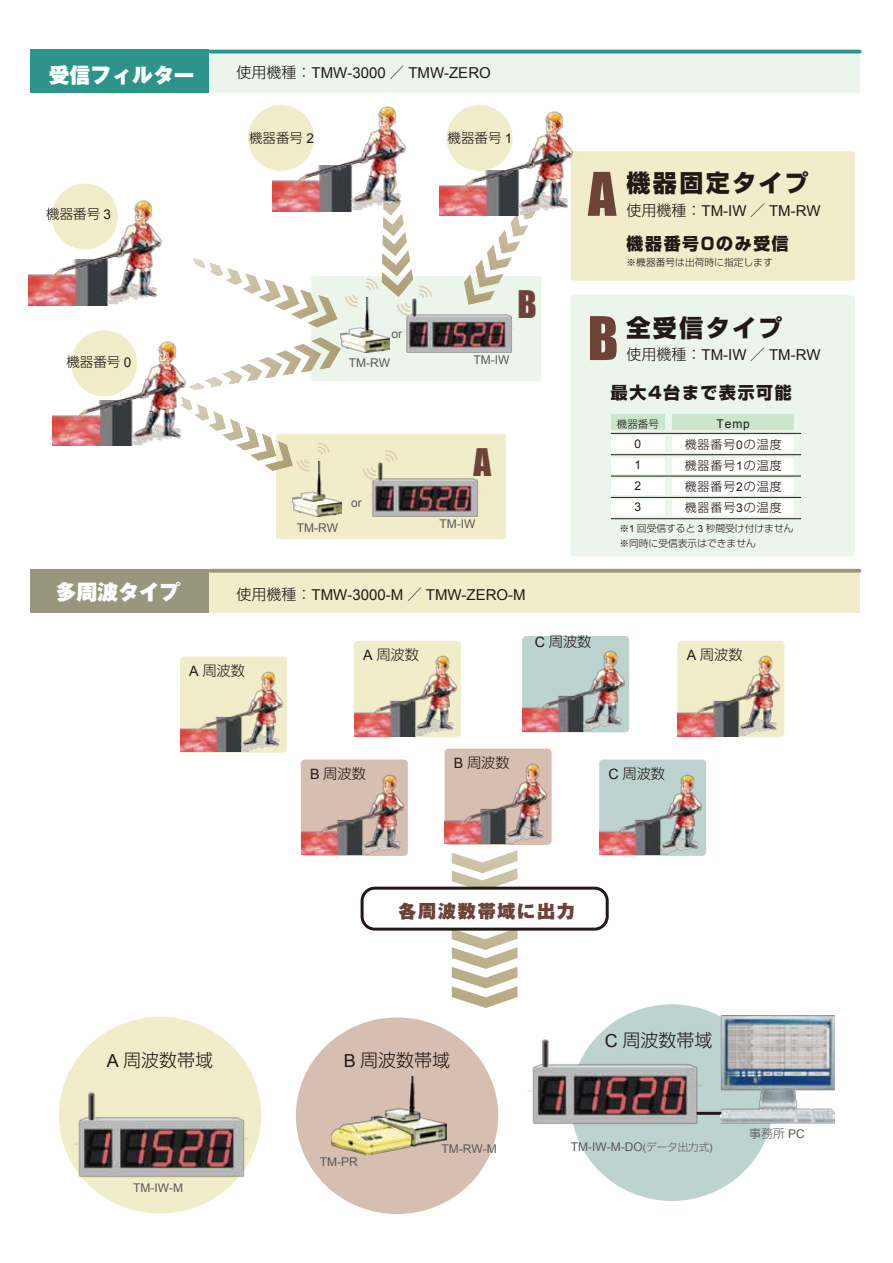
<style>
.page{position:relative;width:893px;height:1263px;background:#fff}
.page>*{position:absolute;margin:0;border:0;box-sizing:border-box;transform-origin:0 0}
.t1{font:55.65px "Impact";color:#6e4337}
.t2{font:34.95px "Impact";color:#6e4337}
.t3{font:800 24px "Shin Go Pro";letter-spacing:.1em;color:#221815}
.t4{font:900 20.85px "Gothic MB101 Pro";color:#fff}
.t5{font:300 18px "Shin Go Pro";color:#221815}
.t6{font:900 18px "Gothic MB101 Pro";letter-spacing:.1em;color:#6e4337}
.t7{font:800 16.95px "Shin Go Pro";letter-spacing:.1em;color:#221815}
.t8{font:15px "Arial";color:#221815}
.t9{font:300 14.25px "Shin Go Pro";color:#221815}
.t10{font:300 13.5px "Shin Go Pro";color:#221815}
.t11{font:12px "Arial";color:#595757}
.t12{font:300 12px/21px "Shin Go Pro";letter-spacing:.075em;color:#221815;text-align:justify}
.t13{font:12px/21px "Arial";color:#221815;text-align:justify}
.t14{font:300 12px "Shin Go Pro";color:#595757}
.t15{font:300 10.5px "Shin Go Pro";color:#221815}
.t16{font:300 9.75px/15px "Shin Go Pro";color:#221815}
.s1{font-family:"Shin Go Pro";font-weight:300}
.s2{font-family:"Koz Go Pro";font-weight:300}
.s3{font-family:"Arial";font-weight:400}
.s4{font-size:10.5px}
.s5{font-family:"Shin Go Pro";font-weight:300;font-size:10.5px}
</style>
<div class="page">
<div style="left:571px;top:151px;width:284px;height:130px;background:#f1edca"></div>
<div style="left:570px;top:295px;width:285px;height:261px;background:#ecf5ec"></div>
<div style="left:180px;top:656px;width:107px;height:97px;background:#f1edca;border-radius:4px"></div>
<div style="left:176px;top:50px;width:683px;height:43px;background:#ecf5ec"></div>
<img style="left:28px;top:200px;width:135px;height:105px">
<img style="left:485px;top:105px;width:92px;height:111px">
<img style="left:287px;top:105px;width:114px;height:35px">
<img style="left:53px;top:341px;width:113px;height:105px">
<div style="left:126px;top:569px;width:733px;height:43px;background:#f1edca"></div>
<svg style="left:452px;top:850px;width:66px;height:158px"></svg>
<div style="left:52px;top:183px;width:66px;height:66px;background:#f1edca;border-radius:50%"></div>
<div style="left:611px;top:414px;width:54px;height:16px;background:#cbe6cd"></div>
<div style="left:672px;top:414px;width:122px;height:16px;background:#cbe6cd"></div>
<div style="left:611px;top:436px;width:54px;height:16px;background:#fff"></div>
<div style="left:672px;top:436px;width:122px;height:16px;background:#fff"></div>
<div style="left:611px;top:458px;width:54px;height:15px;background:#fff"></div>
<div style="left:672px;top:458px;width:122px;height:15px;background:#fff"></div>
<div style="left:611px;top:500px;width:54px;height:16px;background:#fff"></div>
<div style="left:672px;top:500px;width:122px;height:16px;background:#fff"></div>
<div style="left:611px;top:479px;width:54px;height:15px;background:#fff"></div>
<div style="left:672px;top:479px;width:122px;height:15px;background:#fff"></div>
<img style="left:180px;top:671px;width:107px;height:81px">
<div style="left:59px;top:1017px;width:202px;height:196px;background:#f1edca;border-radius:50%"></div>
<div style="left:296px;top:1017px;width:202px;height:197px;background:#d6beb1;border-radius:50%"></div>
<div style="left:571px;top:1004px;width:202px;height:197px;background:#bcd3cf;border-radius:50%"></div>
<img style="left:59px;top:1075px;width:202px;height:120px">
<div style="left:354px;top:641px;width:107px;height:96px;background:#f1edca;border-radius:4px"></div>
<img style="left:354px;top:655px;width:107px;height:81px">
<div style="left:301px;top:759px;width:107px;height:97px;background:#d6beb1;border-radius:4px"></div>
<img style="left:301px;top:774px;width:106px;height:81px">
<div style="left:445px;top:749px;width:107px;height:96px;background:#d6beb1;border-radius:4px"></div>
<img style="left:445px;top:763px;width:106px;height:81px">
<div style="left:599px;top:759px;width:107px;height:97px;background:#bcd3cf;border-radius:4px"></div>
<img style="left:600px;top:774px;width:106px;height:81px">
<div style="left:522px;top:636px;width:107px;height:96px;background:#bcd3cf;border-radius:4px"></div>
<img style="left:523px;top:650px;width:106px;height:81px">
<div style="left:677px;top:641px;width:107px;height:96px;background:#f1edca;border-radius:4px"></div>
<img style="left:678px;top:655px;width:106px;height:81px">
<img style="left:528px;top:1021px;width:192px;height:120px">
<div style="left:71px;top:330px;width:66px;height:66px;background:#f1edca;border-radius:50%"></div>
<div style="left:248px;top:105px;width:66px;height:66px;background:#f1edca;border-radius:50%"></div>
<div style="left:446px;top:105px;width:66px;height:66px;background:#f1edca;border-radius:50%"></div>
<img style="left:720px;top:1015px;width:114px;height:108px">
<img style="left:332px;top:1077px;width:115px;height:78px">
<div style="left:362px;top:888px;width:245px;height:41px;background:#fff;border-radius:13px"></div>
<div style="left:361px;top:887px;width:248px;height:44px;border:3px solid #221815;border-radius:13px"></div>
<div style="left:30px;top:50px;width:179px;height:43px;background:#2d948b"></div>
<hr style="left:611px;top:454px;width:190px;height:1px;background:#221815">
<hr style="left:611px;top:433px;width:190px;height:1px;background:#221815">
<hr style="left:611px;top:476px;width:190px;height:1px;background:#221815">
<hr style="left:611px;top:497px;width:190px;height:1px;background:#221815">
<hr style="left:611px;top:518px;width:190px;height:1px;background:#221815">
<svg style="left:209px;top:50px;width:652px;height:4px;background:#439f96"></svg>
<div style="left:30px;top:569px;width:179px;height:43px;background:#9a967e"></div>
<svg style="left:209px;top:569px;width:652px;height:4px;background:#a19d84"></svg>
<svg style="left:166px;top:140px;width:387px;height:399px"></svg>
<h3 class="t4" style="left:49px;top:57px;width:147px">受信フィルター</h3>
<p class="t8" style="left:237px;top:63px;width:256px"><span class="s1">使用機種</span><span class="s2">：</span>TMW-3000 <span class="s2">／</span> TMW-ZERO</p>
<p class="t10" style="left:249px;top:127px;width:66px">機器番号 <span class="s3">2</span></p>
<p class="t10" style="left:448px;top:127px;width:66px">機器番号 <span class="s3">1</span></p>
<p class="t10" style="left:46px;top:202px;width:66px">機器番号 <span class="s3">3</span></p>
<h1 class="t1" style="left:588px;top:151px;width:30px">A</h1>
<h3 class="t3" style="left:627px;top:164px;width:184px">機器固定タイプ</h3>
<p class="t8" style="left:627px;top:201px;width:196px"><span class="s1">使用機種</span><span class="s2">：</span>TM-IW <span class="s2">／</span> TM-RW</p>
<p class="t7" style="left:627px;top:230px;width:164px">機器番号0のみ受信</p>
<p class="t16" style="left:626px;top:254px;width:148px">※機器番号は出荷時に指定します</p>
<p class="t10" style="left:66px;top:351px;width:66px">機器番号 <span class="s3">0</span></p>
<p class="t11" style="left:391px;top:326px;width:12px">or</p>
<p class="t11" style="left:349px;top:355px;width:43px">TM-RW</p>
<h2 class="t2" style="left:518px;top:277px;width:21px">B</h2>
<p class="t11" style="left:474px;top:352px;width:37px">TM-IW</p>
<h1 class="t1" style="left:588px;top:295px;width:32px">B</h1>
<h3 class="t3" style="left:627px;top:309px;width:157px">全受信タイプ</h3>
<p class="t8" style="left:627px;top:345px;width:196px"><span class="s1">使用機種</span><span class="s2">：</span>TM-IW <span class="s2">／</span> TM-RW</p>
<p class="t7" style="left:611px;top:379px;width:182px">最大4台まで表示可能</p>
<p class="t11" style="left:351px;top:495px;width:12px">or</p>
<h2 class="t2" style="left:474px;top:435px;width:19px">A</h2>
<p class="t11" style="left:297px;top:519px;width:43px">TM-RW</p>
<p class="t11" style="left:439px;top:516px;width:37px">TM-IW</p>
<p class="t15" style="left:617px;top:416px;width:43px">機器番号</p>
<p class="t13" style="left:634px;top:434px;width:8px">0<br>1<br>2<br>3</p>
<p class="t13" style="left:716px;top:414px;width:35px">Temp</p>
<p class="t12" style="left:685px;top:433px;width:98px">機器番号<span class="s3">0</span>の温度機器番号<span class="s3">1</span>の温度機器番号<span class="s3">2</span>の温度機器番号<span class="s3">3</span>の温度</p>
<p class="t16" style="left:619px;top:520px;width:176px">※<span class="s3">1</span> 回受信すると <span class="s3">3</span> 秒間受け付けません※同時に受信表示はできません</p>
<h3 class="t4" style="left:56px;top:574px;width:127px">多周波タイプ</h3>
<p class="t8" style="left:237px;top:584px;width:291px"><span class="s1">使用機種</span><span class="s2">：</span>TMW-3000-M <span class="s2">／</span> TMW-ZERO-M</p>
<p class="t9" style="left:363px;top:643px;width:57px"><span class="s3">A</span> 周波数</p>
<p class="t9" style="left:535px;top:630px;width:58px"><span class="s3">C</span> 周波数</p>
<p class="t9" style="left:687px;top:643px;width:57px"><span class="s3">A</span> 周波数</p>
<p class="t9" style="left:189px;top:659px;width:57px"><span class="s3">A</span> 周波数</p>
<p class="t5" style="left:107px;top:1045px;width:108px"><span class="s3">A</span> 周波数帯域</p>
<p class="t11" style="left:133px;top:1180px;width:51px">TM-IW-M</p>
<p class="t9" style="left:310px;top:762px;width:57px"><span class="s3">B</span> 周波数</p>
<p class="t9" style="left:454px;top:751px;width:57px"><span class="s3">B</span> 周波数</p>
<p class="t9" style="left:609px;top:762px;width:58px"><span class="s3">C</span> 周波数</p>
<p class="t6" style="left:398px;top:896px;width:178px">各周波数帯域に出力</p>
<p class="t5" style="left:344px;top:1045px;width:108px"><span class="s3">B</span> 周波数帯域</p>
<p class="t11" style="left:320px;top:1154px;width:39px">TM-PR</p>
<p class="t11" style="left:441px;top:1141px;width:57px">TM-RW-M</p>
<p class="t5" style="left:605px;top:1025px;width:109px"><span class="s3">C</span> 周波数帯域</p>
<p class="t11" style="left:571px;top:1139px;width:143px">TM-IW-M-DO<span class="s4">(</span><span class="s5">データ出力式</span><span class="s4">)</span></p>
<p class="t14" style="left:749px;top:1124px;width:57px">事務所 <span class="s3">PC</span></p>
</div>
